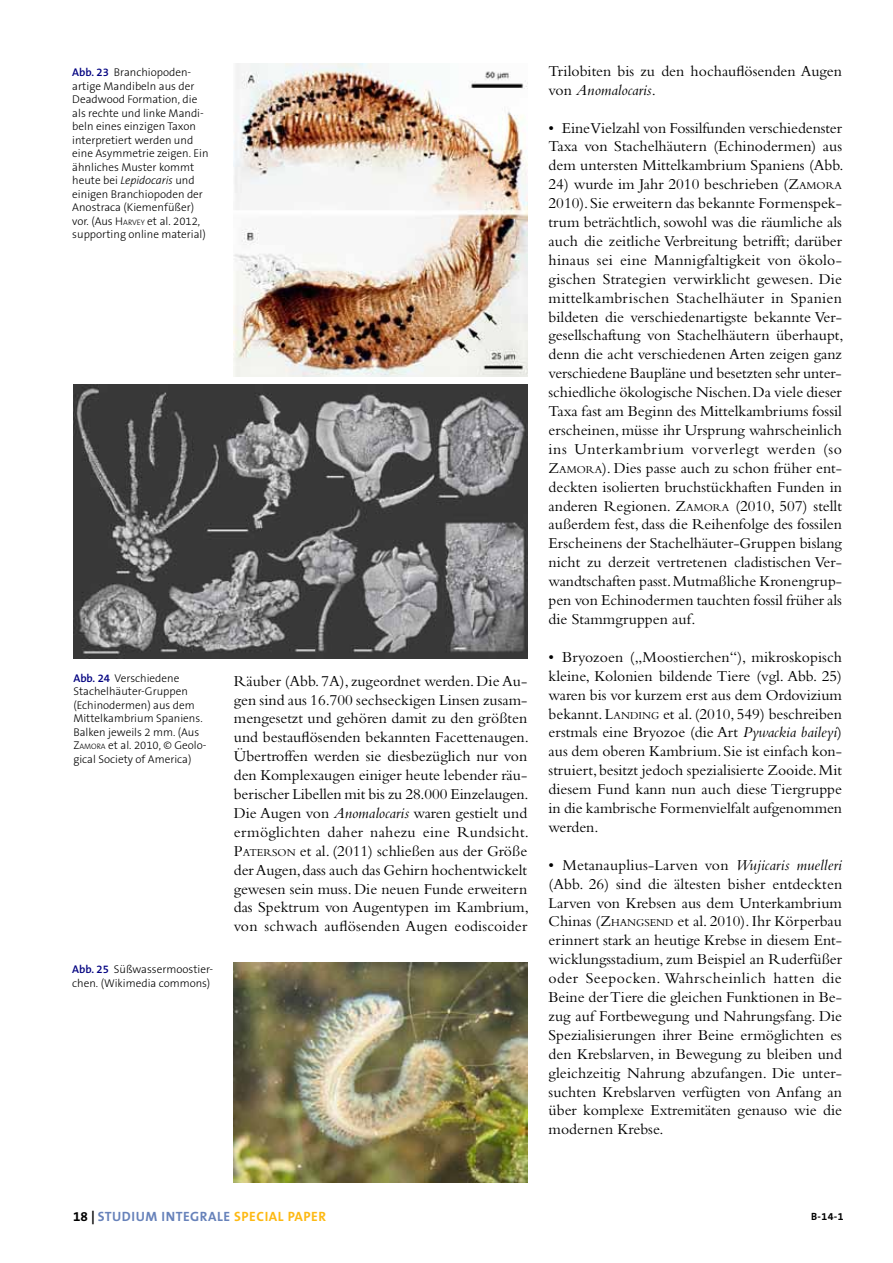
<style>
.page{position:relative;width:893px;height:1263px;background:#fff}
.page>*{position:absolute;margin:0;border:0;box-sizing:border-box;transform-origin:0 0}
.t1{font:15.75px/18.9px "Bembo";color:#000;text-align:justify}
.t2{font:700 13.5px "The Sans B7";letter-spacing:.04em;color:#6782ba}
.t3{font:700 13.5px "The Sans B7";color:#fdb913}
.t4{font:300 11.25px/13.5px "The Sans B3";color:#000}
.t5{font:700 10.5px "The Sans B7";color:#000}
.s1{font-family:"The Sans B6";font-weight:600;color:#000080}
.s2{font-style:italic}
.s3{font-style:inherit}
.s4{font-size:7.8px}
.s5{font-size:10.95px}
.s6{color:#000}
.s7{color:#fdb913}
</style>
<div class="page">
<img style="left:73px;top:384px;width:454px;height:274px">
<img style="left:234px;top:962px;width:293px;height:220px">
<img style="left:234px;top:64px;width:293px;height:312px">
<p class="t4" style="left:72px;top:66px;width:138px"><span class="s1">Abb. 23</span> Branchiopoden&shy;artige Mandibeln aus der<br>Deadwood Formation, die als rechte und linke Mandi&shy;beln eines einzigen Taxon interpretiert werden und eine Asymmetrie zeigen. Ein ähnliches Muster kommt heute bei <span class="s2">Lepidocaris</span> und einigen Branchiopoden der<br>Anostraca (Kiemenfüßer) vor. (Aus <span class="s3">H</span> <span class="s4">ARVEY</span> et al. 2012, supporting online material)</p>
<p class="t4" style="left:73px;top:672px;width:135px"><span class="s1">Abb. 24</span> Verschiedene<br>Stachelhäuter-Gruppen (Echinodermen) aus dem<br>Mittelkambrium Spaniens.<br>Balken jeweils 2 mm. (Aus<br><span class="s3">Z</span><span class="s4">AMORA</span> et al. 2010, © Geolo&shy;gical Society of America)</p>
<p class="t4" style="left:72px;top:963px;width:142px"><span class="s1">Abb. 25</span> Süßwassermoostier&shy;chen. (Wikimedia commons)</p>
<p class="t1" style="left:234px;top:671px;width:297px">Räuber (Abb. 7A), zugeordnet werden. Die Au&shy;gen sind aus 16.700 sechseckigen Linsen zusam&shy;mengesetzt und gehören damit zu den größten und bestauflösenden bekannten Facettenaugen.<br>Übertroffen werden sie diesbezüglich nur von den Komplexaugen einiger heute lebender räu&shy;berischer Libellen mit bis zu 28.000 Einzelaugen.<br>Die Augen von <span class="s2">Anomalocaris</span> waren gestielt und ermöglichten daher nahezu eine Rundsicht.<br><span class="s3">P</span><span class="s5">ATERSON</span> et al. (2011) schließen aus der Größe der Augen, dass auch das Gehirn hochentwickelt gewesen sein muss. Die neuen Funde erweitern das Spektrum von Augentypen im Kambrium, von schwach auflösenden Augen eodiscoider</p>
<p class="t1" style="left:549px;top:61px;width:295px">Trilobiten bis zu den hochauflösenden Augen von <span class="s2">Anomalocaris</span>.</p>
<p class="t1" style="left:549px;top:118px;width:296px">• EineVielzahl von Fossilfunden verschiedenster Taxa von Stachelhäutern (Echinodermen) aus dem untersten Mittelkambrium Spaniens (Abb.</p>
<p class="t1" style="left:549px;top:175px;width:296px">24) wurde im Jahr 2010 beschrieben (<span class="s3">Z</span><span class="s5">AMORA </span>2010). Sie erweitern das bekannte Formenspek&shy;trum beträchtlich, sowohl was die räumliche als auch die zeitliche Verbreitung betrifft; darüber hinaus sei eine Mannigfaltigkeit von ökolo&shy;gischen Strategien verwirklicht gewesen. Die mittelkambrischen Stachelhäuter in Spanien bildeten die verschiedenartigste bekannte Ver&shy;gesellschaftung von Stachelhäutern überhaupt, denn die acht verschiedenen Arten zeigen ganz verschiedene Baupläne und besetzten sehr unter&shy;schiedliche ökologische Nischen. Da viele dieser Taxa fast am Beginn des Mittelkambriums fossil erscheinen, müsse ihr Ursprung wahrscheinlich ins Unterkambrium vorverlegt werden (so <span class="s3">Z</span><span class="s5">AMORA</span>). Dies passe auch zu schon früher ent&shy;deckten isolierten bruchstückhaften Funden in anderen Regionen. <span class="s3">Z</span><span class="s5">AMORA</span> (2010, 507) stellt außerdem fest, dass die Reihenfolge des fossilen Erscheinens der Stachelhäuter-Gruppen bislang nicht zu derzeit vertretenen cladistischen Ver&shy;wandtschaften passt. Mutmaßliche Kronengrup&shy;pen von Echinodermen tauchten fossil früher als die Stammgruppen auf.</p>
<p class="t1" style="left:549px;top:647px;width:295px">• Bryozoen („Moostierchen“), mikroskopisch kleine, Kolonien bildende Tiere (vgl. Abb. 25) waren bis vor kurzem erst aus dem Ordovizium bekannt. <span class="s3">L</span><span class="s5">ANDING</span> et al. (2010, 549) beschreiben erstmals eine Bryozoe (die Art <span class="s2">Pywackia baileyi</span>) aus dem oberen Kambrium. Sie ist einfach kon&shy;struiert, besitzt jedoch spezialisierte Zooide. Mit diesem Fund kann nun auch diese Tiergruppe in die kambrische Formenvielfalt aufgenommen werden.</p>
<p class="t1" style="left:549px;top:855px;width:295px">• Metanauplius-Larven von <span class="s2">Wujicaris muelleri </span>(Abb. 26) sind die ältesten bisher entdeckten Larven von Krebsen aus dem Unterkambrium Chinas (<span class="s3">Z</span><span class="s5">HANGSEND</span> et al. 2010). Ihr Körperbau erinnert stark an heutige Krebse in diesem Ent&shy;wicklungsstadium, zum Beispiel an Ruderfüßer oder Seepocken. Wahrscheinlich hatten die Beine der Tiere die gleichen Funktionen in Be&shy;zug auf Fortbewegung und Nahrungsfang. Die Spezialisierungen ihrer Beine ermöglichten es den Krebslarven, in Bewegung zu bleiben und gleichzeitig Nahrung abzufangen. Die unter&shy;suchten Krebslarven verfügten von Anfang an über komplexe Extremitäten genauso wie die modernen Krebse.</p>
<p class="t2" style="left:73px;top:1210px;width:199px"><span class="s6">18 |</span> STUDIUM I NTEGRALE <span class="s7">SPECIAL</span></p>
<p class="t3" style="left:288px;top:1210px;width:32px">PAPER</p>
<p class="t5" style="left:811px;top:1211px;width:34px">B-14-1</p>
</div>
